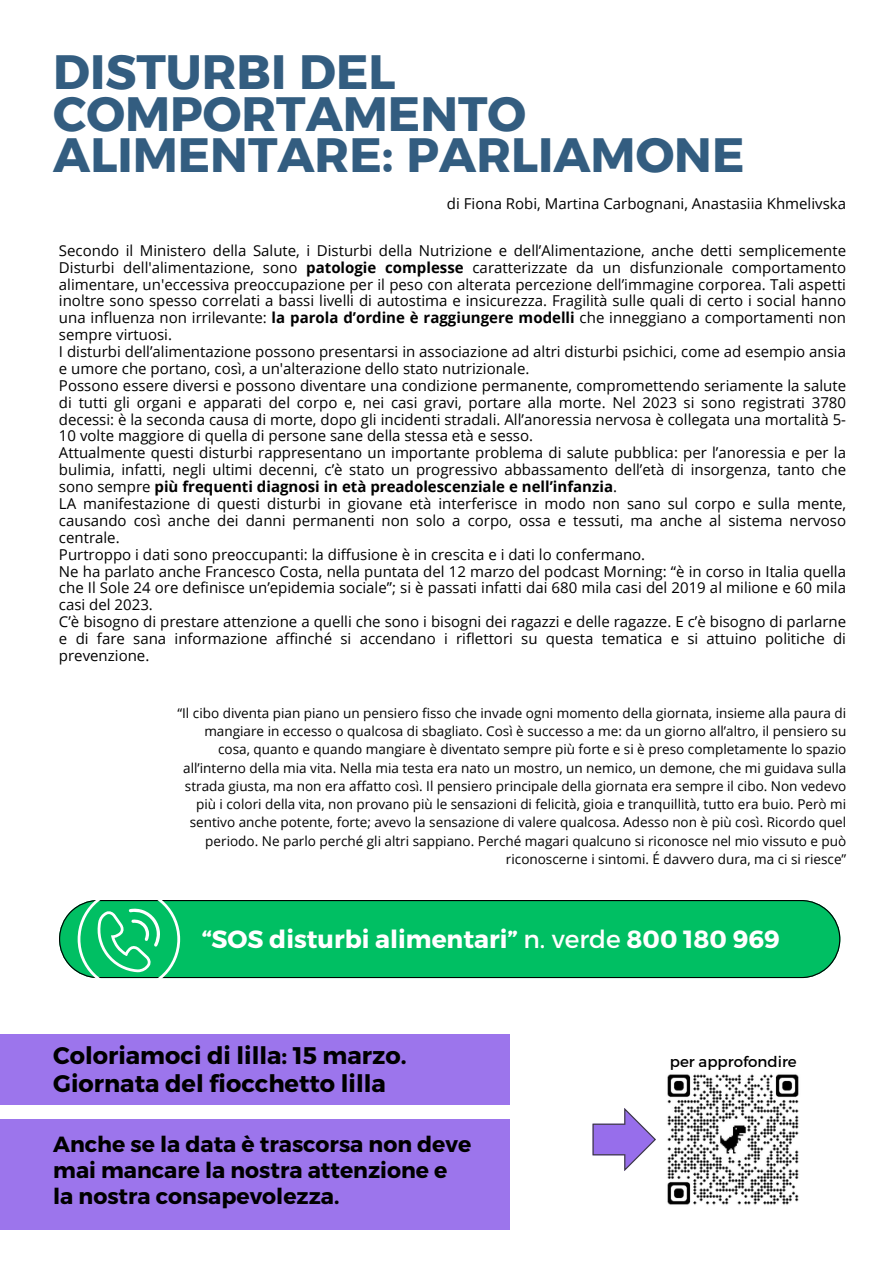
<style>
.page{position:relative;width:894px;height:1264px;background:#fff}
.page>*{position:absolute;margin:0;border:0;box-sizing:border-box;transform-origin:0 0}
.t1{font:48px/41.7px "Kief Montaser Bold";color:#335d80}
.t2{font:700 24.9px "Montserrat";color:#fff}
.t3{font:700 24px/28.2px "Montserrat";color:#000}
.t4{font:700 21.9px/25.8px "Montserrat";color:#000}
.t5{font:15px/16.8px "Open Sans";color:#000;text-align:justify}
.t6{font:15px "Montserrat";color:#000}
.t7{font:13.5px/18.3px "Open Sans";color:#000;text-align:right}
.s1{font-weight:700}
.s2{font-weight:400}
</style>
<div class="page">
<img style="left:655px;top:1074px;width:144px;height:131px">
<div style="left:0;top:1033px;width:509px;height:71px;background:#9c75ec"></div>
<svg style="left:592px;top:1108px;width:63px;height:63px"></svg>
<div style="left:1px;top:1118px;width:508px;height:111px;background:#9c75ec"></div>
<div style="left:59px;top:900px;width:781px;height:77px;background:#00bf63"></div>
<svg style="left:78px;top:900px;width:102px;height:79px"></svg>
<p class="t1" style="left:53px;top:51px;width:692px">DISTURBI DEL<br>COMPORTAMENTO<br>ALIMENTARE: PARLIAMONE</p>
<p class="t5" style="left:447px;top:194px;width:400px">di Fiona Robi, Martina Carbognani, Anastasiia Khmelivska</p>
<p class="t5" style="left:59px;top:241px;width:788px">Secondo il Ministero della Salute, i Disturbi della Nutrizione e dell’Alimentazione, anche detti semplicemente Disturbi dell'alimentazione, sono <span class="s1">patologie complesse</span> caratterizzate da un disfunzionale comportamento alimentare, un'eccessiva preoccupazione per il peso con alterata percezione dell’immagine corporea. Tali aspetti inoltre sono spesso correlati a bassi livelli di autostima e insicurezza. Fragilità sulle quali di certo i social hanno una influenza non irrilevante: <span class="s1">la parola d’ordine è raggiungere modelli</span> che inneggiano a comportamenti non sempre virtuosi.</p>
<p class="t5" style="left:59px;top:343px;width:788px">I disturbi dell’alimentazione possono presentarsi in associazione ad altri disturbi psichici, come ad esempio ansia e umore che portano, così, a un'alterazione dello stato nutrizionale.</p>
<p class="t5" style="left:59px;top:376px;width:788px">Possono essere diversi e possono diventare una condizione permanente, compromettendo seriamente la salute di tutti gli organi e apparati del corpo e, nei casi gravi, portare alla morte. Nel 2023 si sono registrati 3780 decessi: è la seconda causa di morte, dopo gli incidenti stradali. All’anoressia nervosa è collegata una mortalità 5- 10 volte maggiore di quella di persone sane della stessa età e sesso.</p>
<p class="t5" style="left:59px;top:444px;width:788px">Attualmente questi disturbi rappresentano un importante problema di salute pubblica: per l’anoressia e per la bulimia, infatti, negli ultimi decenni, c’è stato un progressivo abbassamento dell’età di insorgenza, tanto che sono sempre <span class="s1">più frequenti diagnosi in età preadolescenziale e nell’infanzia</span>.</p>
<p class="t5" style="left:59px;top:495px;width:788px">LA manifestazione di questi disturbi in giovane età interferisce in modo non sano sul corpo e sulla mente, causando così anche dei danni permanenti non solo a corpo, ossa e tessuti, ma anche al sistema nervoso centrale.</p>
<p class="t5" style="left:59px;top:545px;width:587px">Purtroppo i dati sono preoccupanti: la diffusione è in crescita e i dati lo confermano.</p>
<p class="t5" style="left:59px;top:562px;width:788px">Ne ha parlato anche Francesco Costa, nella puntata del 12 marzo del podcast Morning: “è in corso in Italia quella che Il Sole 24 ore definisce un’epidemia sociale”; si è passati infatti dai 680 mila casi del 2019 al milione e 60 mila casi del 2023.</p>
<p class="t5" style="left:59px;top:613px;width:788px">C’è bisogno di prestare attenzione a quelli che sono i bisogni dei ragazzi e delle ragazze. E c’è bisogno di parlarne e di fare sana informazione affinché si accendano i riflettori su questa tematica e si attuino politiche di prevenzione.</p>
<p class="t7" style="left:177px;top:703px;width:670px">“Il cibo diventa pian piano un pensiero fisso che invade ogni momento della giornata, insieme alla paura di mangiare in eccesso o qualcosa di sbagliato. Così è successo a me: da un giorno all’altro, il pensiero su cosa, quanto e quando mangiare è diventato sempre più forte e si è preso completamente lo spazio all’interno della mia vita. Nella mia testa era nato un mostro, un nemico, un demone, che mi guidava sulla strada giusta, ma non era affatto così. Il pensiero principale della giornata era sempre il cibo. Non vedevo più i colori della vita, non provano più le sensazioni di felicità, gioia e tranquillità, tutto era buio. Però mi sentivo anche potente, forte; avevo la sensazione di valere qualcosa. Adesso non è più così. Ricordo quel periodo. Ne parlo perché gli altri sappiano. Perché magari qualcuno si riconosce nel mio vissuto e può riconoscerne i sintomi. É davvero dura, ma ci si riesce”</p>
<p class="t2" style="left:202px;top:923px;width:579px">“SOS disturbi alimentari” <span class="s2">n. verde</span> 800 180 969</p>
<h3 class="t3" style="left:53px;top:1039px;width:355px">Coloriamoci di lilla: 15 marzo.<br>Giornata del fiocchetto lilla</h3>
<h2 class="t6" style="left:669px;top:1052px;width:128px">per approfondire</h2>
<h4 class="t4" style="left:53px;top:1130px;width:419px">Anche se la data è trascorsa non deve mai mancare la nostra attenzione e la nostra consapevolezza.</h4>
</div>
